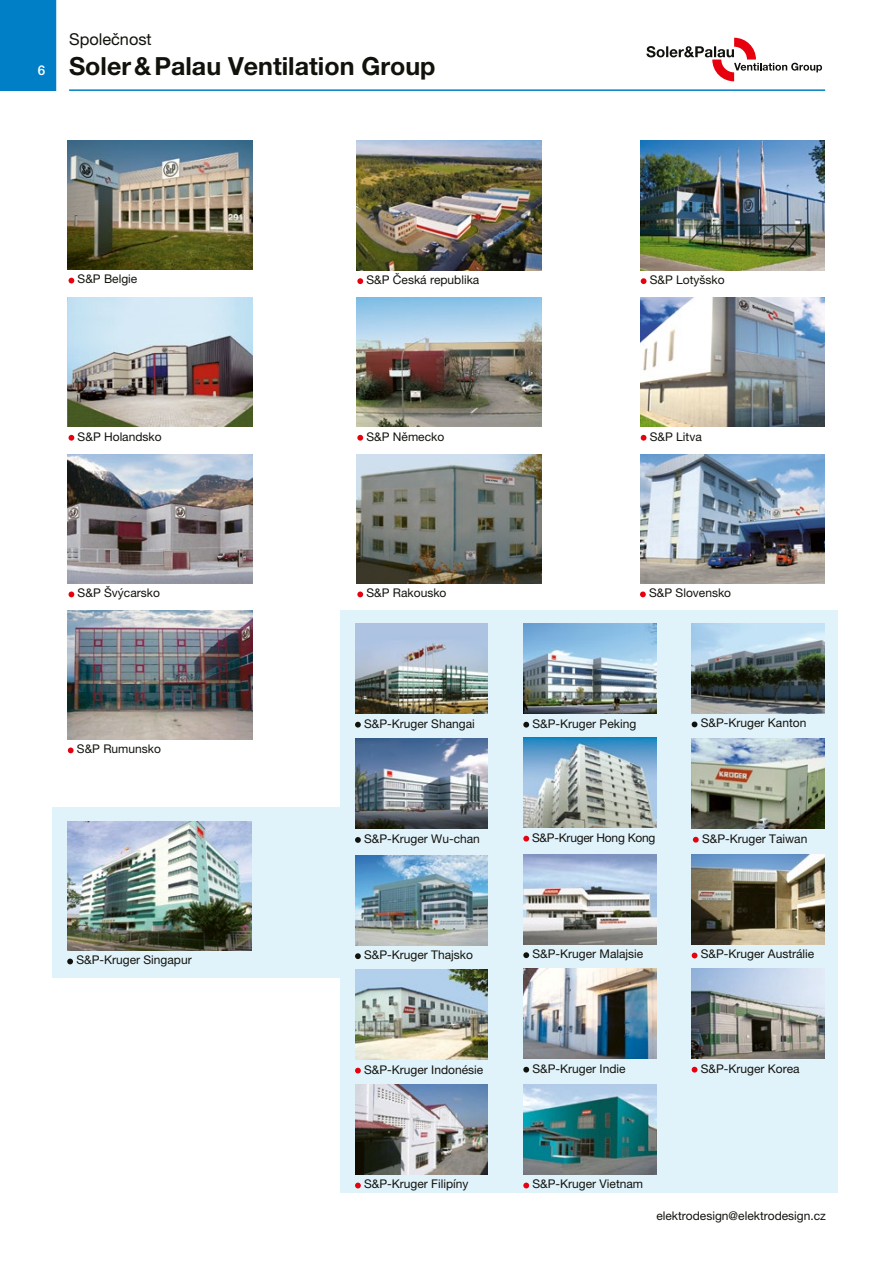
<style>
.page{position:relative;width:893px;height:1263px;background:#fff}
.page>*{position:absolute;margin:0;border:0;box-sizing:border-box;transform-origin:0 0}
.t1{font:700 25.05px "Helvetica Neue LT Pro";color:#12120d}
.t2{font:16.35px "Helvetica Neue LT Pro";color:#12120d}
.t3{font:500 13.5px "Helvetica Neue LT Pro";color:#fff}
.t4{font:12px "Helvetica Neue LT Pro";color:#12120d}
.t5{font:12px "Helvetica Neue LT Pro";letter-spacing:-.02em;color:#12120d}
</style>
<div class="page">
<hr style="left:69px;top:89px;width:756px;height:2px;background:#007fc7">
<div style="left:0;top:0;width:57px;height:91px;background:#007fc7"></div>
<hr style="left:56px;top:0;width:2px;height:94px;background:#fff">
<svg style="left:646px;top:38px;width:176px;height:43px"></svg>
<div style="left:52px;top:807px;width:306px;height:171px;background:#e0f2fa"></div>
<img style="left:68px;top:610px;width:184px;height:129px">
<svg style="left:68px;top:747px;width:6px;height:6px"></svg>
<img style="left:68px;top:454px;width:184px;height:129px">
<svg style="left:69px;top:591px;width:5px;height:6px"></svg>
<img style="left:357px;top:297px;width:184px;height:130px">
<svg style="left:357px;top:435px;width:6px;height:6px"></svg>
<img style="left:357px;top:454px;width:184px;height:129px">
<svg style="left:357px;top:591px;width:6px;height:6px"></svg>
<div style="left:340px;top:610px;width:498px;height:583px;background:#e0f2fa"></div>
<img style="left:67px;top:821px;width:185px;height:129px">
<svg style="left:67px;top:958px;width:6px;height:6px"></svg>
<img style="left:355px;top:855px;width:133px;height:90px">
<svg style="left:355px;top:953px;width:6px;height:6px"></svg>
<img style="left:355px;top:1085px;width:133px;height:89px">
<svg style="left:355px;top:1182px;width:6px;height:6px"></svg>
<img style="left:355px;top:624px;width:133px;height:89px">
<svg style="left:355px;top:722px;width:6px;height:5px"></svg>
<img style="left:355px;top:970px;width:133px;height:89px">
<svg style="left:355px;top:1068px;width:6px;height:5px"></svg>
<img style="left:355px;top:739px;width:133px;height:89px">
<svg style="left:355px;top:837px;width:6px;height:6px"></svg>
<img style="left:692px;top:624px;width:132px;height:89px">
<svg style="left:692px;top:721px;width:5px;height:6px"></svg>
<img style="left:692px;top:969px;width:132px;height:89px">
<svg style="left:692px;top:1067px;width:5px;height:5px"></svg>
<img style="left:692px;top:739px;width:132px;height:89px">
<svg style="left:693px;top:837px;width:6px;height:6px"></svg>
<img style="left:692px;top:855px;width:132px;height:89px">
<svg style="left:692px;top:953px;width:5px;height:5px"></svg>
<img style="left:523px;top:854px;width:133px;height:90px">
<svg style="left:523px;top:952px;width:6px;height:6px"></svg>
<img style="left:523px;top:969px;width:133px;height:89px">
<svg style="left:523px;top:1067px;width:6px;height:5px"></svg>
<img style="left:523px;top:624px;width:133px;height:89px">
<svg style="left:523px;top:722px;width:6px;height:5px"></svg>
<img style="left:523px;top:738px;width:133px;height:89px">
<svg style="left:523px;top:836px;width:6px;height:5px"></svg>
<img style="left:523px;top:1085px;width:133px;height:89px">
<svg style="left:523px;top:1182px;width:6px;height:6px"></svg>
<img style="left:640px;top:141px;width:184px;height:129px">
<svg style="left:641px;top:278px;width:5px;height:6px"></svg>
<img style="left:68px;top:140px;width:184px;height:129px">
<svg style="left:69px;top:278px;width:5px;height:5px"></svg>
<img style="left:68px;top:297px;width:184px;height:130px">
<svg style="left:69px;top:435px;width:5px;height:6px"></svg>
<img style="left:640px;top:455px;width:184px;height:128px">
<svg style="left:640px;top:591px;width:6px;height:6px"></svg>
<img style="left:357px;top:141px;width:184px;height:129px">
<svg style="left:357px;top:278px;width:6px;height:6px"></svg>
<img style="left:640px;top:297px;width:184px;height:130px">
<svg style="left:641px;top:435px;width:5px;height:6px"></svg>
<p class="t3" style="left:38px;top:62px;width:9px">6</p>
<h2 class="t2" style="left:69px;top:29px;width:84px">Společnost</h2>
<h1 class="t1" style="left:69px;top:51px;width:368px">Soler&amp;Palau Ventilation Group</h1>
<p class="t4" style="left:366px;top:273px;width:114px">S&amp;P Česká republika</p>
<p class="t4" style="left:78px;top:272px;width:61px">S&amp;P Belgie</p>
<p class="t4" style="left:650px;top:273px;width:76px">S&amp;P Lotyšsko</p>
<p class="t4" style="left:78px;top:429px;width:86px">S&amp;P Holandsko</p>
<p class="t4" style="left:366px;top:429px;width:79px">S&amp;P Německo</p>
<p class="t4" style="left:650px;top:429px;width:54px">S&amp;P Litva</p>
<p class="t4" style="left:78px;top:586px;width:84px">S&amp;P Švýcarsko</p>
<p class="t4" style="left:366px;top:586px;width:82px">S&amp;P Rakousko</p>
<p class="t4" style="left:649px;top:586px;width:84px">S&amp;P Slovensko</p>
<p class="t4" style="left:364px;top:716px;width:112px">S&amp;P-Kruger Shangai</p>
<p class="t4" style="left:532px;top:716px;width:105px">S&amp;P-Kruger Peking</p>
<p class="t4" style="left:701px;top:716px;width:107px">S&amp;P-Kruger Kanton</p>
<p class="t4" style="left:77px;top:742px;width:86px">S&amp;P Rumunsko</p>
<p class="t4" style="left:364px;top:831px;width:117px">S&amp;P-Kruger Wu-chan</p>
<p class="t5" style="left:532px;top:830px;width:125px">S&amp;P-Kruger Hong Kong</p>
<p class="t4" style="left:702px;top:831px;width:107px">S&amp;P-Kruger Taiwan</p>
<p class="t4" style="left:76px;top:953px;width:117px">S&amp;P-Kruger Singapur</p>
<p class="t4" style="left:364px;top:948px;width:110px">S&amp;P-Kruger Thajsko</p>
<p class="t4" style="left:532px;top:947px;width:112px">S&amp;P-Kruger Malajsie</p>
<p class="t4" style="left:701px;top:947px;width:115px">S&amp;P-Kruger Austrálie</p>
<p class="t4" style="left:364px;top:1062px;width:121px">S&amp;P-Kruger Indonésie</p>
<p class="t4" style="left:532px;top:1061px;width:95px">S&amp;P-Kruger Indie</p>
<p class="t4" style="left:701px;top:1061px;width:100px">S&amp;P-Kruger Korea</p>
<p class="t4" style="left:364px;top:1177px;width:106px">S&amp;P-Kruger Filipíny</p>
<p class="t4" style="left:532px;top:1177px;width:112px">S&amp;P-Kruger Vietnam</p>
<p class="t4" style="left:656px;top:1209px;width:171px">elektrodesign@elektrodesign.cz</p>
</div>
